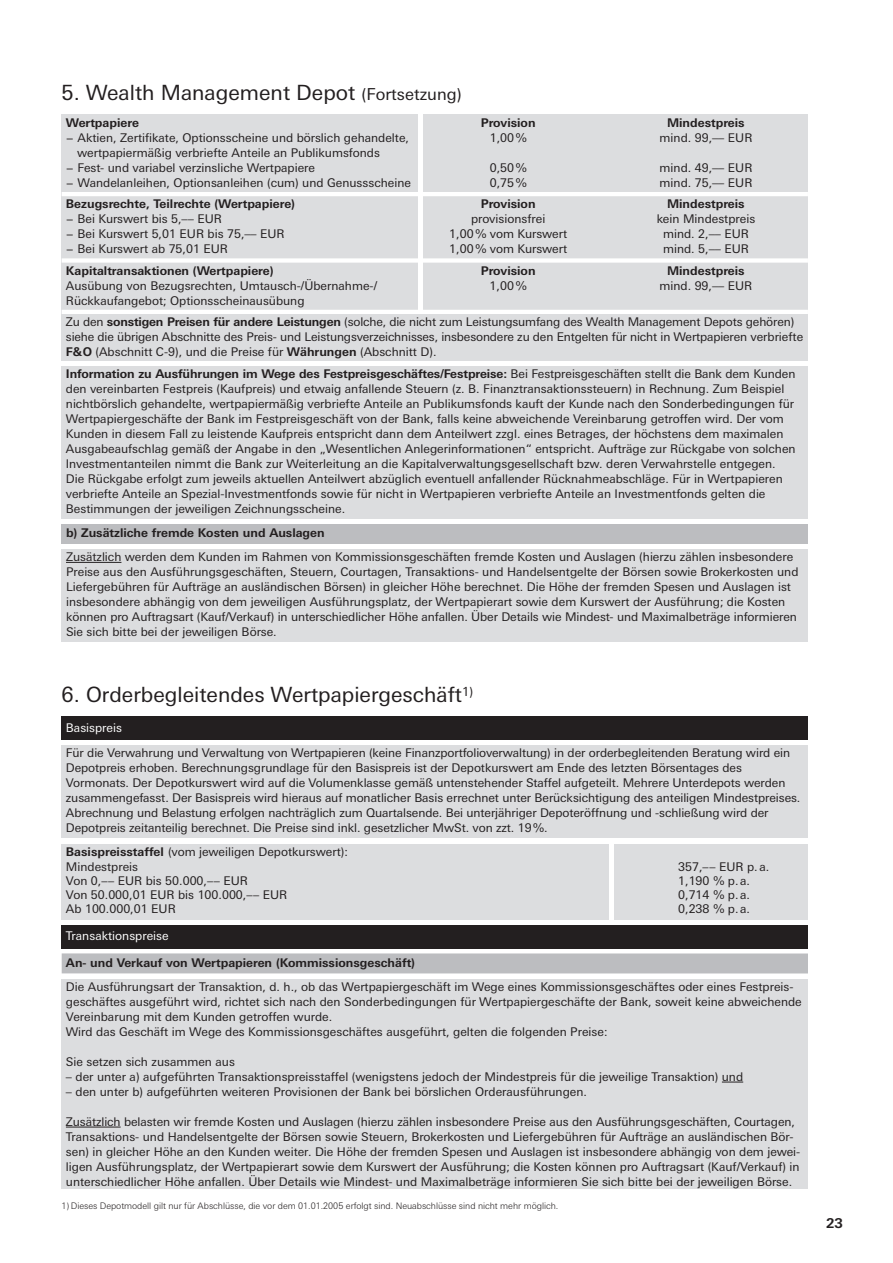
<style>
.page{position:relative;width:893px;height:1263px;background:#fff}
.page>*{position:absolute;margin:0;border:0;box-sizing:border-box;transform-origin:0 0}
.t1{font:21px "Deu Ba Univers";color:#231f20}
.t2{font:700 13.5px "Deu Ba Univers";color:#231f20}
.t3{font:12px/15px "Deu Ba Univers";color:#231f20}
.t4{font:700 12px "Deu Ba Univers";color:#231f20}
.t5{font:12px "Deu Ba Univers";color:#fff}
.t6{font:300 9px "Deu Ba Univers";letter-spacing:-.005em;color:#231f20}
.s1{font-size:16.5px}
.s2{font-weight:700}
</style>
<div class="page">
<div style="left:62px;top:925px;width:746px;height:23px;background:#231f20"></div>
<div style="left:62px;top:979px;width:746px;height:209px;background:#dcdddf"></div>
<svg style="left:722px;top:1082px;width:21px;height:1px"></svg>
<hr style="left:66px;top:1127px;width:55px;height:1px;background:#231f20">
<div style="left:62px;top:953px;width:746px;height:20px;background:#bcbdc0"></div>
<div style="left:62px;top:115px;width:746px;height:246px;background:#dcdddf"></div>
<hr style="left:62px;top:192px;width:746px;height:4px;background:#fff">
<div style="left:62px;top:258px;width:746px;height:5px;background:#fff"></div>
<hr style="left:62px;top:310px;width:746px;height:4px;background:#fff">
<hr style="left:419px;top:113px;width:4px;height:198px;background:#fff">
<div style="left:62px;top:366px;width:746px;height:152px;background:#dcdddf"></div>
<div style="left:62px;top:524px;width:746px;height:20px;background:#bcbdc0"></div>
<div style="left:62px;top:549px;width:746px;height:92px;background:#dcdddf"></div>
<hr style="left:66px;top:562px;width:55px;height:1px;background:#231f20">
<div style="left:62px;top:745px;width:746px;height:92px;background:#dcdddf"></div>
<div style="left:62px;top:717px;width:746px;height:23px;background:#231f20"></div>
<div style="left:62px;top:844px;width:746px;height:76px;background:#dcdddf"></div>
<hr style="left:609px;top:842px;width:4px;height:79px;background:#fff">
<h1 class="t1" style="left:62px;top:81px;width:401px">5. Wealth Management Depot <span class="s1">(Fortsetzung)</span></h1>
<p class="t4" style="left:66px;top:115px;width:75px">Wertpapiere</p>
<p class="t4" style="left:481px;top:115px;width:56px">Provision</p>
<p class="t4" style="left:667px;top:115px;width:79px">Mindestpreis</p>
<p class="t3" style="left:66px;top:130px;width:345px">− Aktien, Zertifikate, Optionsscheine und börslich gehandelte,</p>
<p class="t3" style="left:490px;top:130px;width:39px">1,00 %</p>
<p class="t3" style="left:660px;top:130px;width:94px">mind. 99,–– EUR</p>
<p class="t3" style="left:66px;top:145px;width:316px;text-indent:11px">wertpapiermäßig verbriefte Anteile an Publikumsfonds − Fest- und variabel verzinsliche Wertpapiere</p>
<p class="t3" style="left:490px;top:160px;width:39px">0,50 %</p>
<p class="t3" style="left:660px;top:160px;width:94px">mind. 49,–– EUR</p>
<p class="t3" style="left:66px;top:175px;width:347px">− Wandelanleihen, Optionsanleihen (cum) und Genussscheine</p>
<p class="t3" style="left:490px;top:175px;width:39px">0,75 %</p>
<p class="t3" style="left:660px;top:175px;width:94px">mind. 75,–– EUR</p>
<p class="t4" style="left:66px;top:197px;width:231px">Bezugsrechte, Teilrechte (Wertpapiere)</p>
<p class="t4" style="left:481px;top:197px;width:56px">Provision</p>
<p class="t4" style="left:667px;top:197px;width:79px">Mindestpreis</p>
<p class="t3" style="left:66px;top:211px;width:157px">− Bei Kurswert bis 5,–– EUR</p>
<p class="t3" style="left:471px;top:211px;width:76px">provisionsfrei</p>
<p class="t3" style="left:657px;top:211px;width:100px">kein Mindestpreis</p>
<p class="t3" style="left:66px;top:226px;width:220px">− Bei Kurswert 5,01 EUR bis 75,–– EUR</p>
<p class="t3" style="left:449px;top:226px;width:119px">1,00 % vom Kurswert</p>
<p class="t3" style="left:663px;top:226px;width:87px">mind. 2,–– EUR</p>
<p class="t3" style="left:66px;top:241px;width:164px">− Bei Kurswert ab 75,01 EUR</p>
<p class="t3" style="left:449px;top:241px;width:119px">1,00 % vom Kurswert</p>
<p class="t3" style="left:663px;top:241px;width:87px">mind. 5,–– EUR</p>
<p class="t4" style="left:66px;top:263px;width:209px">Kapitaltransaktionen (Wertpapiere)</p>
<p class="t4" style="left:481px;top:263px;width:56px">Provision</p>
<p class="t4" style="left:667px;top:263px;width:79px">Mindestpreis</p>
<p class="t3" style="left:66px;top:278px;width:313px">Ausübung von Bezugsrechten, Umtausch-/Übernahme-/</p>
<p class="t3" style="left:490px;top:278px;width:39px">1,00 %</p>
<p class="t3" style="left:659px;top:278px;width:94px">mind. 99,–– EUR</p>
<p class="t3" style="left:66px;top:290px;width:730px;line-height:21.3px">Rückkaufangebot; Optionsscheinausübung<br>Zu den <span class="s2">sonstigen Preisen für andere Leistungen</span> (solche, die nicht zum Leistungsumfang des Wealth Management Depots gehören)</p>
<p class="t3" style="left:66px;top:329px;width:739px">siehe die übrigen Abschnitte des Preis- und Leistungsverzeichnisses, insbesondere zu den Entgelten für nicht in Wertpapieren verbriefte<br><span class="s2">F&amp;O</span> (Abschnitt C-9), und die Preise für <span class="s2">Währungen</span> (Abschnitt D).</p>
<p class="t3" style="left:66px;top:367px;width:731px"><span class="s2">Information zu Ausführungen im Wege des Festpreisgeschäftes/Festpreise:</span> Bei Festpreisgeschäften stellt die Bank dem Kunden den vereinbarten Festpreis (Kaufpreis) und etwaig anfallende Steuern (z. B. Finanztransaktionssteuern) in Rechnung. Zum Beispiel nichtbörslich gehandelte, wertpapiermäßig verbriefte Anteile an Publikumsfonds kauft der Kunde nach den Sonderbedingungen für Wertpapiergeschäfte der Bank im Festpreisgeschäft von der Bank, falls keine abweichende Vereinbarung getroffen wird. Der vom Kunden in diesem Fall zu leistende Kaufpreis entspricht dann dem Anteilwert zzgl. eines Betrages, der höchstens dem maximalen Ausgabeaufschlag gemäß der Angabe in den „Wesentlichen Anlegerinformationen“ entspricht. Aufträge zur Rückgabe von solchen Investmentanteilen nimmt die Bank zur Weiterleitung an die Kapitalverwaltungsgesellschaft bzw. deren Verwahrstelle entgegen.<br>Die Rückgabe erfolgt zum jeweils aktuellen Anteilwert abzüglich eventuell anfallender Rücknahmeabschläge. Für in Wertpapieren verbriefte Anteile an Spezial-Investmentfonds sowie für nicht in Wertpapieren verbriefte Anteile an Investmentfonds gelten die Bestimmungen der jeweiligen Zeichnungsscheine.</p>
<p class="t4" style="left:66px;top:525px;width:260px">b) Zusätzliche fremde Kosten und Auslagen</p>
<p class="t3" style="left:66px;top:549px;width:734px">Zusätzlich werden dem Kunden im Rahmen von Kommissionsgeschäften fremde Kosten und Auslagen (hierzu zählen insbesondere Preise aus den Ausführungsgeschäften, Steuern, Courtagen, Transaktions- und Handelsentgelte der Börsen sowie Brokerkosten und Liefergebühren für Aufträge an ausländischen Börsen) in gleicher Höhe berechnet. Die Höhe der fremden Spesen und Auslagen ist insbesondere abhängig von dem jeweiligen Ausführungsplatz, der Wertpapierart sowie dem Kurswert der Ausführung; die Kosten können pro Auftragsart (Kauf/Verkauf) in unterschiedlicher Höhe anfallen. Über Details wie Mindest- und Maximalbeträge informieren Sie sich bitte bei der jeweiligen Börse.</p>
<h1 class="t1" style="left:62px;top:682px;width:413px">6. Orderbegleitendes Wertpapiergeschäft<sup>1)</sup></h1>
<p class="t5" style="left:66px;top:720px;width:58px">Basispreis</p>
<p class="t3" style="left:66px;top:745px;width:736px">Für die Verwahrung und Verwaltung von Wertpapieren (keine Finanzportfolioverwaltung) in der orderbegleitenden Beratung wird ein Depotpreis erhoben. Berechnungsgrundlage für den Basispreis ist der Depotkurswert am Ende des letzten Börsentages des Vormonats. Der Depotkurswert wird auf die Volumenklasse gemäß untenstehender Staffel aufgeteilt. Mehrere Unterdepots werden zusammengefasst. Der Basispreis wird hieraus auf monatlicher Basis errechnet unter Berücksichtigung des anteiligen Mindestpreises.<br>Abrechnung und Belastung erfolgen nachträglich zum Quartalsende. Bei unterjähriger Depoteröffnung und -schließung wird der Depotpreis zeitanteilig berechnet. Die Preise sind inkl. gesetzlicher MwSt. von zzt. 19 %.</p>
<p class="t3" style="left:66px;top:845px;width:283px;line-height:14.2px"><span class="s2">Basispreisstaffel</span> (vom jeweiligen Depotkurswert):<br>Mindestpreis</p>
<p class="t3" style="left:678px;top:859px;width:92px">357,–– EUR p. a.</p>
<p class="t3" style="left:66px;top:873px;width:184px">Von 0,–– EUR bis 50.000,–– EUR</p>
<p class="t3" style="left:678px;top:873px;width:73px">1,190 % p. a.</p>
<p class="t3" style="left:66px;top:887px;width:223px">Von 50.000,01 EUR bis 100.000,–– EUR</p>
<p class="t3" style="left:678px;top:887px;width:73px">0,714 % p. a.</p>
<p class="t3" style="left:66px;top:902px;width:111px">Ab 100.000,01 EUR</p>
<p class="t3" style="left:678px;top:902px;width:73px">0,238 % p. a.</p>
<p class="t5" style="left:66px;top:929px;width:104px">Transaktionspreise</p>
<p class="t3" style="left:66px;top:979px;width:737px">Die Ausführungsart der Transaktion, d. h., ob das Wertpapiergeschäft im Wege eines Kommissionsgeschäftes oder eines Festpreis&shy;geschäftes ausgeführt wird, richtet sich nach den Sonderbedingungen für Wertpapiergeschäfte der Bank, soweit keine abweichende Vereinbarung mit dem Kunden getroffen wurde.<br>Wird das Geschäft im Wege des Kommissionsgeschäftes ausgeführt, gelten die folgenden Preise:</p>
<p class="t3" style="left:66px;top:1054px;width:171px">Sie setzen sich zusammen aus</p>
<p class="t3" style="left:66px;top:1069px;width:679px">– der unter a) aufgeführten Transaktionspreisstaffel (wenigstens jedoch der Mindestpreis für die jeweilige Transaktion) und</p>
<p class="t3" style="left:66px;top:1084px;width:523px">– den unter b) aufgeführten weiteren Provisionen der Bank bei börslichen Orderausführungen.</p>
<p class="t3" style="left:66px;top:1114px;width:736px">Zusätzlich belasten wir fremde Kosten und Auslagen (hierzu zählen insbesondere Preise aus den Ausführungsgeschäften, Courtagen, Transaktions- und Handelsentgelte der Börsen sowie Steuern, Brokerkosten und Liefergebühren für Aufträge an ausländischen Bör&shy;sen) in gleicher Höhe an den Kunden weiter. Die Höhe der fremden Spesen und Auslagen ist insbesondere abhängig von dem jewei&shy;ligen Ausführungsplatz, der Wertpapierart sowie dem Kurswert der Ausführung; die Kosten können pro Auftragsart (Kauf/Verkauf) in unterschiedlicher Höhe anfallen. Über Details wie Mindest- und Maximalbeträge informieren Sie sich bitte bei der jeweiligen Börse.</p>
<p class="t4" style="left:66px;top:955px;width:351px">An- und Verkauf von Wertpapieren (Kommissionsgeschäft)</p>
<p class="t6" style="left:62px;top:1200px;width:498px">1) Dieses Depotmodell gilt nur für Abschlüsse, die vor dem 01.01.2005 erfolgt sind. Neuabschlüsse sind nicht mehr möglich.</p>
<p class="t2" style="left:826px;top:1215px;width:18px">23</p>
</div>
